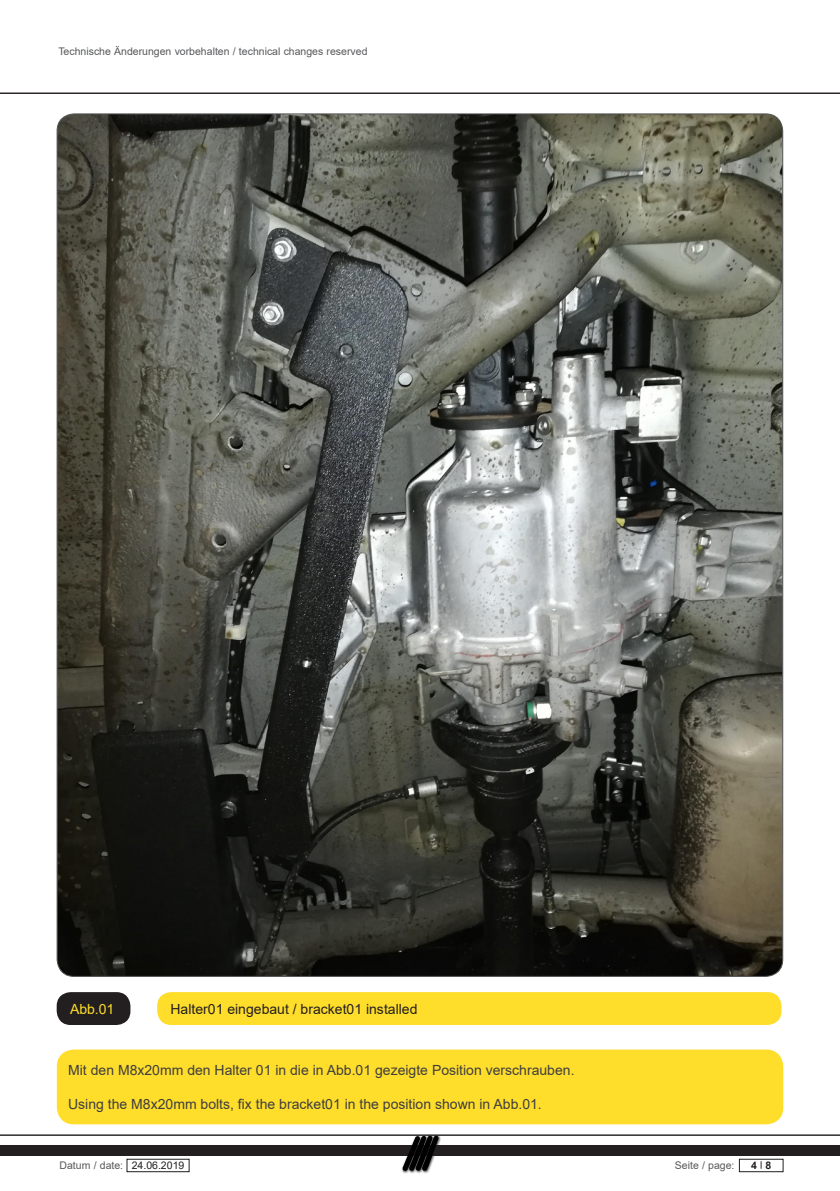
<style>
.page{position:relative;width:840px;height:1191px;background:#fff}
.page>*{position:absolute;margin:0;border:0;box-sizing:border-box;transform-origin:0 0}
.t1{font:14px "Arial";color:#3e3e3f}
.t2{font:14px "Arial";color:#231f20}
.t3{font:14px "Arial";color:#ffdd2b}
.t4{font:10.4px "Arial";color:#57585a}
.t5{font:10.4px "Arial";color:#231f20}
.t6{font:700 10.4px "Arial";color:#231f20}
.t7{font:700 8px "Arial";color:#231f20}
.s1{font-size:10.4px}
</style>
<div class="page">
<svg style="left:0;top:92px;width:839px;height:2px;background:#615e5f"></svg>
<svg style="left:0;top:1134px;width:839px;height:40px"></svg>
<div style="left:0;top:1146px;width:839px;height:10px;background:#231f20"></div>
<div style="left:401px;top:1135px;width:40px;height:38px;background:#231f20;opacity:.75"></div>
<svg style="left:402px;top:1135px;width:36px;height:36px"></svg>
<div style="left:739px;top:1159px;width:43px;height:12px;background:#fff"></div>
<div style="left:738px;top:1159px;width:44px;height:12px;border:1px solid #231f20"></div>
<div style="left:127px;top:1159px;width:62px;height:12px;background:#fff"></div>
<div style="left:127px;top:1159px;width:62px;height:12px;border:1px solid #231f20"></div>
<img style="left:57px;top:114px;width:725px;height:862px">
<div style="left:157px;top:992px;width:624px;height:33px;background:#ffdd2b;border-radius:14px"></div>
<div style="left:57px;top:992px;width:73px;height:33px;background:#231f20;border-radius:14px"></div>
<div style="left:57px;top:1049px;width:725px;height:75px;background:#ffdd2b;border-radius:17px"></div>
<p class="t4" style="left:58px;top:44px;width:310px">Technische Änderungen vorbehalten / technical changes reserved</p>
<p class="t3" style="left:70px;top:999px;width:46px">Abb.01</p>
<p class="t2" style="left:170px;top:999px;width:248px">Halter01 eingebaut / bracket01 installed</p>
<p class="t1" style="left:68px;top:1060px;width:507px">Mit den M8x20mm den Halter 01 in die in Abb.01 gezeigte Position verschrauben.</p>
<p class="t1" style="left:68px;top:1094px;width:475px">Using the M8x20mm bolts, fix the bracket01 in the position shown in Abb.01.</p>
<p class="t5" style="left:132px;top:1158px;width:54px">24.06.2019</p>
<p class="t4" style="left:674px;top:1158px;width:61px">Seite / page:</p>
<p class="t7" style="left:759px;top:1158px;width:13px">| <span class="s1">8</span></p>
<p class="t4" style="left:59px;top:1158px;width:65px">Datum / date:</p>
<p class="t6" style="left:750px;top:1158px;width:7px">4</p>
</div>
